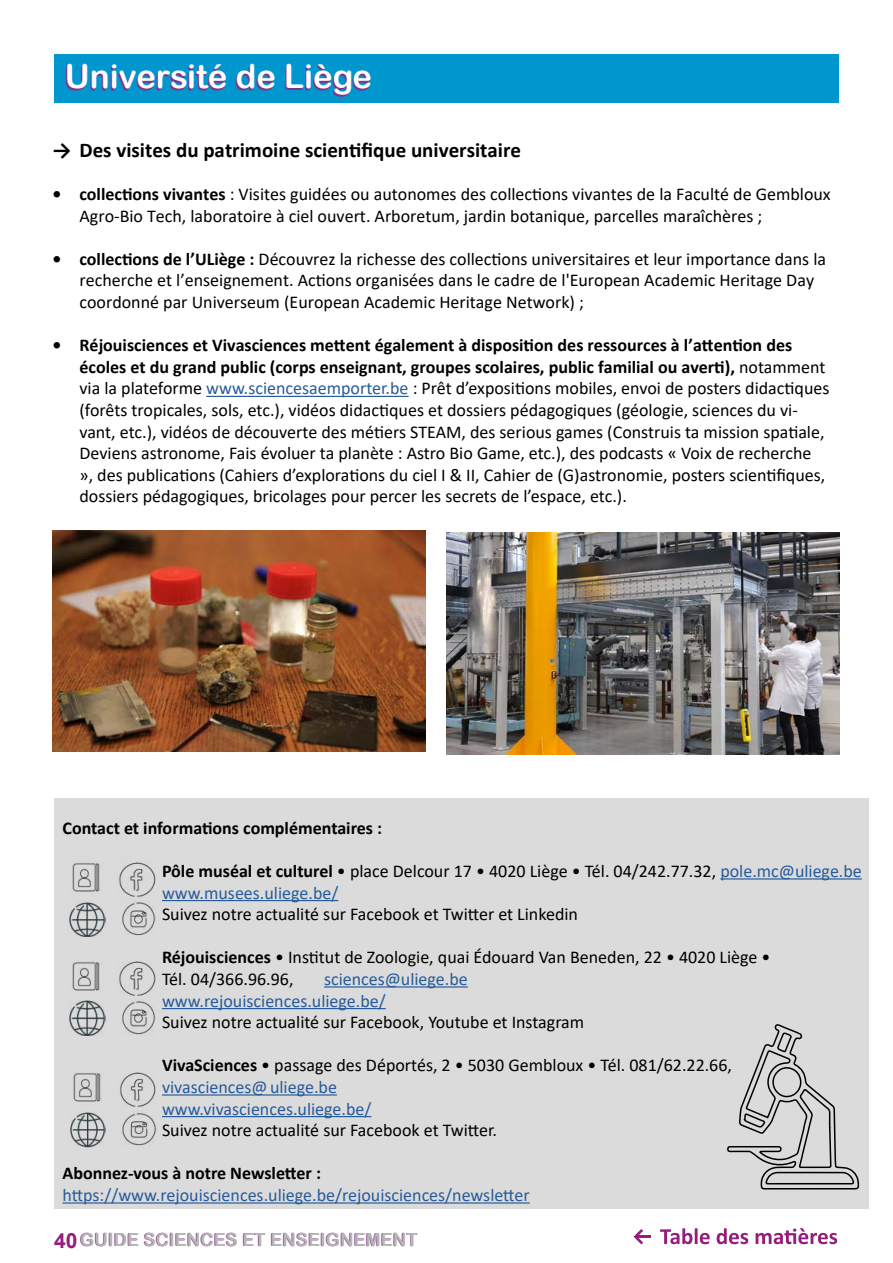
<style>
.page{position:relative;width:893px;height:1263px;background:#fff}
.page>*{position:absolute;margin:0;border:0;box-sizing:border-box;transform-origin:0 0}
.t1{font:33px "Arial Rounded MT Bold";color:#fff}
.t2{font:700 21px "Calibri";color:#000}
.t3{font:18px/21.6px "Calibri";color:#000}
.t4{font:18px/21.6px "Calibri";color:#275b9b}
.t5{font:700 18px "Calibri";color:#000}
.t6{font:18px "Arial Rounded MT Bold";color:#863086}
.s1{color:#863086}
.s2{font-weight:700}
.s3{color:#275b9b}
.s4{font-family:"Arial";font-weight:700;font-size:21px;color:#941d7d}
</style>
<div class="page">
<svg style="left:660px;top:1228px;width:50px;height:16px"></svg>
<svg style="left:717px;top:1228px;width:31px;height:16px"></svg>
<svg style="left:756px;top:1228px;width:81px;height:16px"></svg>
<hr style="left:635px;top:1235px;width:16px;height:3px;background:#941d7d">
<svg style="left:634px;top:1229px;width:9px;height:15px"></svg>
<hr style="left:206px;top:396px;width:203px;height:1px;background:#275b9b">
<div style="left:54px;top:799px;width:815px;height:410px;background:#dbdbdb"></div>
<hr style="left:720px;top:878px;width:142px;height:1px;background:#275b9b">
<hr style="left:162px;top:900px;width:176px;height:1px;background:#275b9b">
<hr style="left:324px;top:986px;width:144px;height:1px;background:#275b9b">
<hr style="left:162px;top:1008px;width:224px;height:1px;background:#275b9b">
<hr style="left:162px;top:1094px;width:175px;height:1px;background:#275b9b">
<hr style="left:162px;top:1116px;width:209px;height:1px;background:#275b9b">
<hr style="left:63px;top:1202px;width:467px;height:1px;background:#275b9b">
<img style="left:69px;top:902px;width:36px;height:35px">
<img style="left:69px;top:1000px;width:36px;height:36px">
<img style="left:70px;top:1112px;width:36px;height:35px">
<img style="left:72px;top:862px;width:28px;height:30px">
<img style="left:72px;top:961px;width:28px;height:30px">
<img style="left:73px;top:1072px;width:28px;height:30px">
<img style="left:119px;top:862px;width:37px;height:35px">
<img style="left:119px;top:961px;width:37px;height:35px">
<img style="left:119px;top:1072px;width:37px;height:35px">
<img style="left:122px;top:902px;width:34px;height:34px">
<img style="left:122px;top:1001px;width:34px;height:34px">
<img style="left:122px;top:1113px;width:34px;height:33px">
<img style="left:53px;top:531px;width:372px;height:221px">
<img style="left:446px;top:533px;width:394px;height:221px">
<svg style="left:727px;top:1024px;width:133px;height:166px"></svg>
<div style="left:54px;top:54px;width:784px;height:49px;background:#0096ce"></div>
<h1 class="t1" style="left:64px;top:57px;width:309px"><span class="s1">Univers</span>ité de Lièg<span class="s1">e</span></h1>
<p class="t2" style="left:53px;top:135px;width:470px">→ Des visites du patrimoine scientifique universitaire</p>
<p class="t3" style="left:80px;top:183px;width:753px;text-indent:-27px"><span class="s2">• collections vivantes</span> : Visites guidées ou autonomes des collections vivantes de la Faculté de Gembloux<br>Agro-Bio Tech, laboratoire à ciel ouvert. Arboretum, jardin botanique, parcelles maraîchères ;</p>
<p class="t3" style="left:80px;top:247px;width:748px;text-indent:-27px"><span class="s2">• collections de l’ULiège :</span> Découvrez la richesse des collections universitaires et leur importance dans la recherche et l’enseignement. Actions organisées dans le cadre de l'European Academic Heritage Day coordonné par Universeum (European Academic Heritage Network) ;</p>
<p class="t3" style="left:80px;top:334px;width:751px;text-indent:-27px"><span class="s2">• Réjouisciences et Vivasciences mettent également à disposition des ressources à l’attention des écoles et du grand public (corps enseignant, groupes scolaires, public familial ou averti),</span> notamment via la plateforme <span class="s3">www.sciencesaemporter.be</span> : Prêt d’expositions mobiles, envoi de posters didactiques (forêts tropicales, sols, etc.), vidéos didactiques et dossiers pédagogiques (géologie, sciences du vi&shy;vant, etc.), vidéos de découverte des métiers STEAM, des serious games (Construis ta mission spatiale, Deviens astronome, Fais évoluer ta planète : Astro Bio Game, etc.), des podcasts « Voix de recherche », des publications (Cahiers d’explorations du ciel I &amp; II, Cahier de (G)astronomie, posters scientifiques, dossiers pédagogiques, bricolages pour percer les secrets de l’espace, etc.).</p>
<p class="t5" style="left:63px;top:815px;width:321px">Contact et informations complémentaires :</p>
<p class="t3" style="left:162px;top:860px;width:701px"><span class="s2">Pôle muséal et culturel</span> • place Delcour 17 • 4020 Liège • Tél. 04/242.77.32, <span class="s3">pole.mc@uliege.be www.musees.uliege.be/</span></p>
<p class="t3" style="left:162px;top:903px;width:417px">Suivez notre actualité sur Facebook et Twitter et Linkedin</p>
<p class="t3" style="left:162px;top:946px;width:610px"><span class="s2">Réjouisciences</span> • Institut de Zoologie, quai Édouard Van Beneden, 22 • 4020 Liège •<br>Tél. 04/366.96.96,</p>
<p class="t4" style="left:162px;top:968px;width:307px;text-indent:162px">sciences@uliege.be www.rejouisciences.uliege.be/</p>
<p class="t3" style="left:162px;top:1011px;width:424px">Suivez notre actualité sur Facebook, Youtube et Instagram</p>
<p class="t3" style="left:162px;top:1054px;width:571px"><span class="s2">VivaSciences</span> • passage des Déportés, 2 • 5030 Gembloux • Tél. 081/62.22.66, <span class="s3">vivasciences@uliege.be<br>www.vivasciences.uliege.be/</span></p>
<p class="t3" style="left:162px;top:1119px;width:336px">Suivez notre actualité sur Facebook et Twitter.</p>
<p class="t5" style="left:63px;top:1161px;width:260px">Abonnez-vous à notre Newsletter :</p>
<p class="t4" style="left:63px;top:1184px;width:469px">https://www.rejouisciences.uliege.be/rejouisciences/newsletter</p>
<p class="t6" style="left:54px;top:1229px;width:365px"><span class="s4">40</span>GUIDE SCIENCES ET ENSEIGNEMENT</p>
</div>
